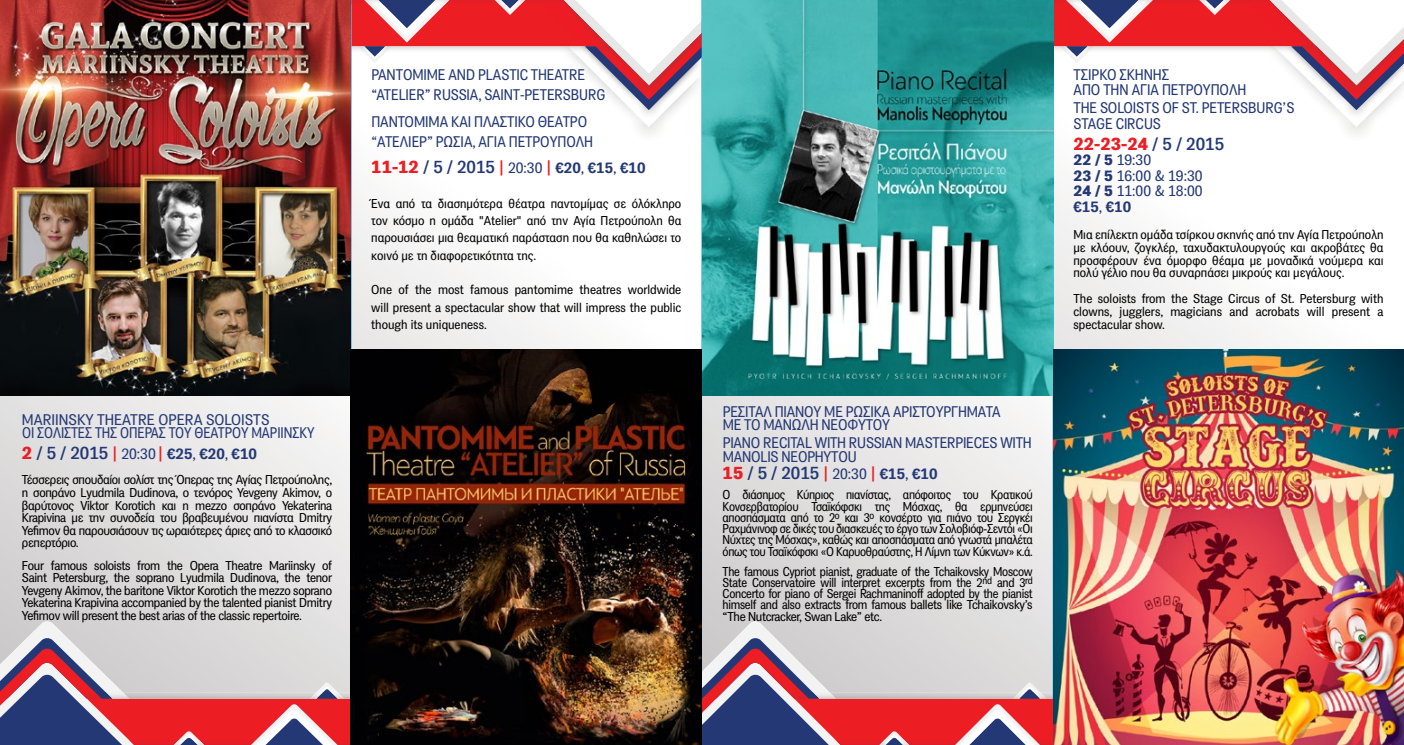
<style>
.page{position:relative;width:1404px;height:745px;background:#fff}
.page>*{position:absolute;margin:0;border:0;box-sizing:border-box;transform-origin:0 0}
.t1{font:500 17.5px "PF Das Grotesk Pro";color:#233875}
.t2{font:900 17.5px "PF Das Grotesk Pro";color:#ed1d24}
.t3{font:15px/25.9px "PF Das Grotesk Pro";letter-spacing:-.005em;color:#233875;scale:.95 1}
.t4{font:15px/15.4px "PF Das Grotesk Pro";letter-spacing:-.005em;color:#233875}
.t5{font:15px/21px "PF Das Grotesk Pro";letter-spacing:-.005em;color:#233875;scale:.9 1}
.t6{font:12.5px/12.5px "PF Das Grotesk Pro";letter-spacing:-.025em;color:#000;text-align:justify}
.t7{font:12.5px/11.2px "PF Das Grotesk Pro";letter-spacing:-.025em;color:#000;text-align:justify;scale:.95 1}
.s1{font-weight:900;font-size:17.5px;color:#ed1d24}
.s2{font-weight:500;font-size:17.5px}
.s3{font-weight:500;font-size:17.5px;color:#ed1d24}
.s4{font-weight:700}
.s5{font-weight:900;color:#ed1d24}
.s6{color:#ed1d24}
.s7{font-weight:400;font-size:15px}
.s8{font-weight:700;font-size:15px}
.s9{font-weight:500;color:#233875}
.s10{font-weight:900}
</style>
<div class="page">
<svg style="left:352px;top:190px;width:224px;height:159px"></svg>
<svg style="left:352px;top:0;width:349px;height:134px"></svg>
<img style="left:358px;top:47px;width:33px;height:6px">
<img style="left:362px;top:47px;width:25px;height:6px">
<img style="left:364px;top:47px;width:21px;height:6px">
<img style="left:351px;top:46px;width:235px;height:1px">
<img style="left:586px;top:46px;width:30px;height:7px">
<img style="left:352px;top:0;width:190px;height:5px">
<img style="left:495px;top:0;width:30px;height:5px">
<img style="left:499px;top:0;width:22px;height:5px">
<img style="left:501px;top:0;width:17px;height:5px">
<img style="left:542px;top:0;width:26px;height:5px">
<img style="left:364px;top:0;width:85px;height:5px">
<img style="left:378px;top:0;width:57px;height:5px">
<hr style="left:351px;top:0;width:1px;height:744px;background:#0099d8">
<hr style="left:701px;top:0;width:1px;height:744px;background:#0099d8">
<svg style="left:1053px;top:127px;width:228px;height:222px"></svg>
<img style="left:1256px;top:127px;width:25px;height:3px">
<svg style="left:1053px;top:0;width:350px;height:127px"></svg>
<img style="left:1059px;top:47px;width:34px;height:6px">
<img style="left:1063px;top:47px;width:26px;height:6px">
<img style="left:1066px;top:47px;width:21px;height:6px">
<img style="left:1052px;top:46px;width:240px;height:1px">
<img style="left:1292px;top:46px;width:30px;height:7px">
<img style="left:1053px;top:0;width:194px;height:5px">
<img style="left:1199px;top:0;width:30px;height:5px">
<img style="left:1203px;top:0;width:22px;height:5px">
<img style="left:1205px;top:0;width:18px;height:5px">
<img style="left:1247px;top:0;width:26px;height:5px">
<img style="left:1065px;top:0;width:87px;height:5px">
<img style="left:1080px;top:0;width:58px;height:5px">
<svg style="left:702px;top:395px;width:350px;height:225px;background:#e2e1e0"></svg>
<svg style="left:702px;top:620px;width:350px;height:124px;background:#c0939f"></svg>
<svg style="left:0;top:395px;width:350px;height:225px;background:#e2e0e0"></svg>
<svg style="left:0;top:620px;width:351px;height:124px;background:#c0939f"></svg>
<img style="left:0;top:0;width:351px;height:395px">
<img style="left:351px;top:349px;width:350px;height:395px">
<img style="left:702px;top:0;width:351px;height:395px">
<img style="left:1052px;top:349px;width:351px;height:395px">
<p class="t4" style="left:22px;top:412px;width:249px;line-height:13.8px">MARIINSKY THEATRE OPERA SOLOISTS<br>Οι σολίστες</p>
<p class="t5" style="left:95px;top:422px;width:38px">της Όπερας</p>
<p class="t5" style="left:169px;top:422px;width:48px">του θεάτρου</p>
<p class="t5" style="left:22px;top:422px;width:310px;text-indent:229px">Μαριί νσκυ<br><span class="s1">2</span> <span class="s2">/ 5 / 2015</span> <span class="s3">|</span> 20:30 <span class="s3">|</span> <span class="s4">€25</span>, <span class="s4">€20</span>, <span class="s4">€10</span></p>
<p class="t6" style="left:22px;top:473px;width:312px">Τέσσερεις σπουδαίοι σολίστ της Όπερας της Αγίας Πετρούπολης, η σοπράνο Lyudmila Dudinova, ο τενόρος Yevgeny Akimov, o βαρύτονος Viktor Korotich και η mezzo σοπράνο Yekaterina Krapivina με την συνοδεία του βραβευμένου πιανίστα Dmitry Yefimov θα παρουσιάσουν τις ωραιότερες άριες από το κλασσικό ρεπερτόριο.</p>
<p class="t6" style="left:22px;top:558px;width:311px">Four famous soloists from the Opera Theatre Mariinsky of Saint Petersburg, the soprano Lyudmila Dudinova, the tenor Yevgeny Akimov, the baritone Viktor Korotich the mezzo soprano Yekaterina Krapivina accompanied by the talented pianist Dmitry Yefimov will present the best arias of the classic repertoire.</p>
<p class="t3" style="left:371px;top:62px;width:17px">Pantomime</p>
<p class="t3" style="left:448px;top:62px;width:11px">and</p>
<p class="t3" style="left:478px;top:62px;width:9px">plastic</p>
<p class="t3" style="left:531px;top:62px;width:17px">Theatre</p>
<p class="t3" style="left:371px;top:81px;width:22px">“Atelier</p>
<p class="t3" style="left:425px;top:81px;width:27px">” Russia</p>
<p class="t3" style="left:478px;top:81px;width:24px">, Saint</p>
<p class="t3" style="left:520px;top:81px;width:22px">-Peters</p>
<p class="t3" style="left:571px;top:81px;width:38px">burg</p>
<p class="t3" style="left:371px;top:109px;width:38px">Παντομίμα</p>
<p class="t3" style="left:451px;top:109px;width:43px">και Πλαστικό</p>
<p class="t3" style="left:538px;top:109px;width:19px">θεατρο</p>
<p class="t3" style="left:371px;top:129px;width:23px">“Ατελιέρ</p>
<p class="t3" style="left:371px;top:129px;width:290px;text-indent:56px">” Ρωσία, Αγία Πετρούπολη<br><span class="s1">11-12</span> <span class="s2">/ 5 / 2015</span> <span class="s3">|</span> 20:30 <span class="s3">|</span> <span class="s4">€20</span>, <span class="s4">€15</span>, <span class="s4">€10</span></p>
<p class="t6" style="left:371px;top:194px;width:311px;line-height:17.4px">Ένα από τα διασημότερα θέατρα παντομίμας σε όλόκληρο τον κόσμο η ομάδα "Atelier" από την Αγία Πετρούπολη θα παρουσιάσει μια θεαματική παράσταση που θα καθηλώσει το κοινό με τη διαφορετικότητα της.</p>
<p class="t6" style="left:371px;top:281px;width:311px;line-height:17.4px">One of the most famous pantomime theatres worldwide will present a spectacular show that will impress the public though its uniqueness.</p>
<p class="t3" style="left:722px;top:398px;width:156px">ΡΕΣΙΤΑΛ ΠΙΑΝΟΥ με Ρωσικά</p>
<p class="t3" style="left:893px;top:398px;width:9px">αριστουρ</p>
<p class="t3" style="left:951px;top:398px;width:18px">γήματα</p>
<p class="t3" style="left:722px;top:412px;width:83px">με το Μανώλη</p>
<p class="t3" style="left:821px;top:412px;width:48px">Νεοφύτου</p>
<p class="t3" style="left:722px;top:429px;width:17px">Piano</p>
<p class="t3" style="left:763px;top:429px;width:17px">Recital</p>
<p class="t3" style="left:814px;top:429px;width:9px">with</p>
<p class="t3" style="left:848px;top:429px;width:18px">Russian</p>
<p class="t3" style="left:905px;top:429px;width:9px">masterpieces</p>
<p class="t3" style="left:1000px;top:429px;width:9px">with</p>
<p class="t3" style="left:722px;top:443px;width:21px">Manolis</p>
<p class="t3" style="left:781px;top:443px;width:19px">Neophytou</p>
<h1 class="t1" style="left:722px;top:462px;width:216px"><span class="s5">15</span> / 5 / 2015 <span class="s6">|</span> <span class="s7">20:30</span> <span class="s6">|</span> <span class="s8">€15</span><span class="s7">,</span> <span class="s8">€10</span></h1>
<p class="t7" style="left:722px;top:489px;width:328px">Ο διάσημος Κύπριος πιανίστας, απόφοιτος του Κρατικού Κονσερβατορίου Τσαϊκόφσκι της Μόσχας, θα ερμηνεύσει αποσπάσματα από το 2<sup>ο</sup> και 3<sup>ο</sup> κονσέρτο για πιάνο του Σεργκέι Ραχμάνινοφ σε δικές του διασκευές το έργο των Σολοβιόφ-Σεντόι «Οι Νύχτες της Μόσχας», καθώς και αποσπάσματα από γνωστά μπαλέτα όπως του Τσαϊκόφσκι «Ο Καρυοθραύστης, Η Λίμνη των Κύκνων» κ.ά.</p>
<p class="t7" style="left:722px;top:565px;width:328px">The famous Cypriot pianist, graduate of the Tchaikovsky Moscow State Conservatoire will interpret excerpts from the 2<sup>nd</sup> and 3<sup>rd </sup>Concerto for piano of Sergei Rachmaninoff adopted by the pianist himself and also extracts from famous ballets like Tchaikovsky’s “The Nutcracker, Swan Lake” etc.</p>
<p class="t3" style="left:1073px;top:62px;width:16px">Τσίρκο</p>
<p class="t3" style="left:1119px;top:62px;width:44px">Σκηνής</p>
<p class="t3" style="left:1073px;top:77px;width:11px">από</p>
<p class="t3" style="left:1073px;top:81px;width:112px;line-height:17.9px;text-indent:30px">την Αγία Πετρούπολη<br>The Soloists</p>
<p class="t3" style="left:1162px;top:95px;width:59px">of St. Peters</p>
<p class="t3" style="left:1247px;top:95px;width:48px">burg’s</p>
<p class="t3" style="left:1073px;top:110px;width:62px">Stage Circus</p>
<h1 class="t2" style="left:1073px;top:132px;width:152px">22-23-24 <span class="s9">/ 5 / 2015</span></h1>
<p class="t4" style="left:1073px;top:152px;width:131px"><span class="s10">22 / 5</span> 19:30<br><span class="s10">23 / 5</span> 16:00 &amp; 19:30<br><span class="s10">24 / 5</span> 11:00 &amp; 18:00 <span class="s4">€15</span>, <span class="s4">€10</span></p>
<p class="t6" style="left:1073px;top:228px;width:311px;line-height:12.9px">Μια επίλεκτη ομάδα τσίρκου σκηνής από την Αγία Πετρούπολη με κλόουν, ζογκλέρ, ταχυδακτυλουργούς και ακροβάτες θα προσφέρουν ένα όμορφο θέαμα με μοναδικά νούμερα και πολύ γέλιο που θα συναρπάσει μικρούς και μεγάλους.</p>
<p class="t6" style="left:1073px;top:292px;width:311px;line-height:12.9px">The soloists from the Stage Circus of St. Petersburg with clowns, jugglers, magicians and acrobats will present a spectacular show.</p>
</div>
